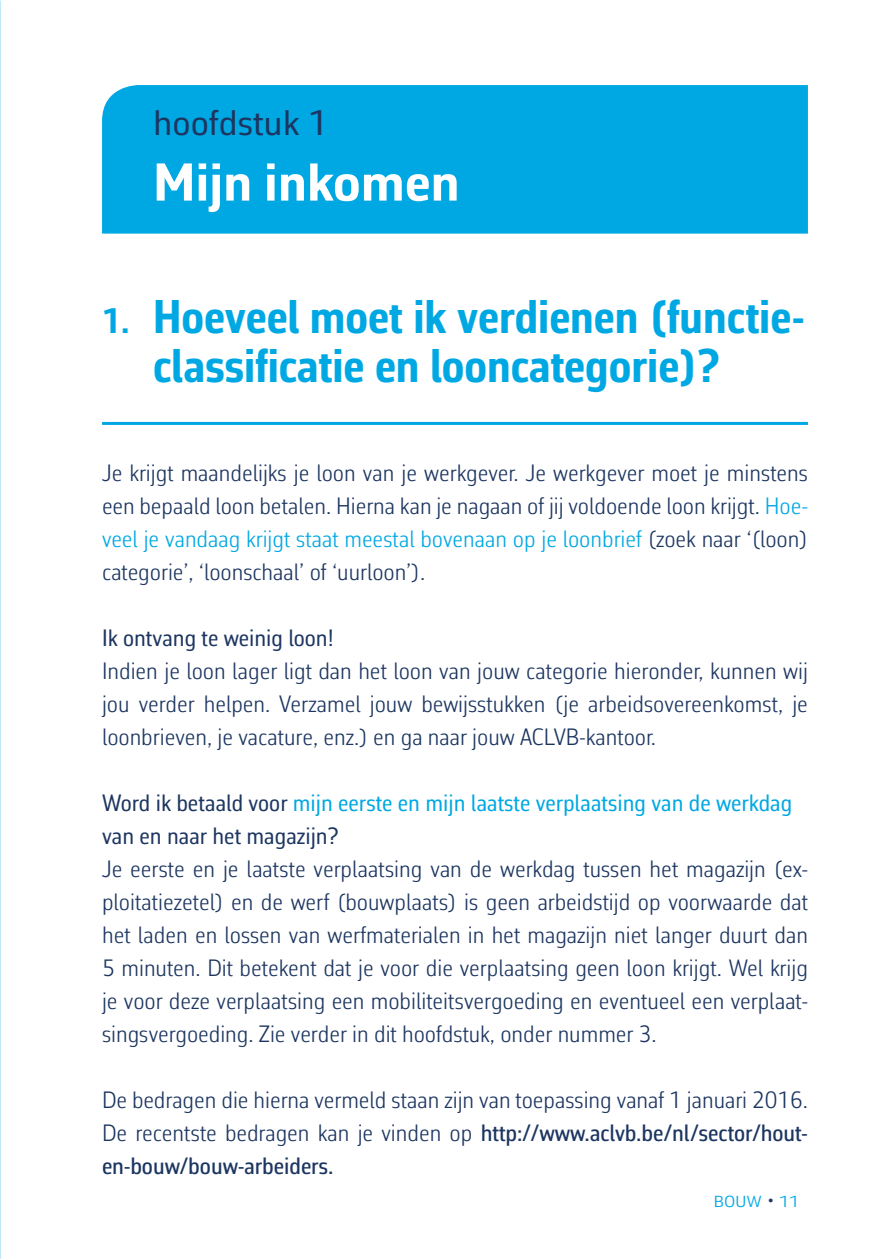
<style>
.page{position:relative;width:893px;height:1259px;background:#fff}
.page>*{position:absolute;margin:0;border:0;box-sizing:border-box;transform-origin:0 0}
.t1{font:700 54px "Corbeau Pro";color:#fff}
.t2{font:700 48px/49.5px "Corbeau Con Pro";color:#00a8e3}
.t3{font:36px "Corbeau Pro";color:#1d3661}
.t4{font:300 24px/33px "Corbeau Con Pro";color:#1d3661;text-align:justify}
.t5{font:24px/33px "Corbeau Con Pro";color:#00a8e3}
.t6{font:24px "Corbeau Con Pro";color:#1d3661}
.t7{font:300 21px "Corbeau Pro";color:#00a8e3}
.s1{font-size:36px}
.s2{color:#00a8e3}
.s3{color:#1d3661}
.s4{font-weight:500}
.s5{font-size:24px;color:#1d3661}
</style>
<div class="page">
<div style="left:102px;top:85px;width:706px;height:149px;background:#00a8e3"></div>
<hr style="left:102px;top:422px;width:706px;height:3px;background:#00a8e3">
<h3 class="t3" style="left:153px;top:98px;width:177px">hoofdstuk 1</h3>
<h1 class="t1" style="left:153px;top:146px;width:308px">Mijn inkomen</h1>
<h2 class="t2" style="left:153px;top:291px;width:650px;text-indent:-51px"><span class="s1">1.</span> Hoeveel moet ik verdienen (functie&shy;classificatie en looncategorie)?</h2>
<p class="t4" style="left:102px;top:456px;width:707px">Je krijgt maandelijks je loon van je werkgever. Je werkgever moet je minstens een bepaald loon betalen. Hierna kan je nagaan of jij voldoende loon krijgt. <span class="s2">Hoe&shy;veel je vandaag krijgt staat meestal bovenaan op je loonbrief</span> (zoek naar ‘(loon) categorie’, ‘loonschaal’ of ‘uurloon’).</p>
<p class="t6" style="left:102px;top:622px;width:233px">Ik ontvang te weinig loon!</p>
<p class="t4" style="left:102px;top:654px;width:707px">Indien je loon lager ligt dan het loon van jouw categorie hieronder, kunnen wij jou verder helpen. Verzamel jouw bewijsstukken (je arbeidsovereenkomst, je loonbrieven, je vacature, enz.) en ga naar jouw ACLVB-kantoor.</p>
<p class="t5" style="left:102px;top:786px;width:692px"><span class="s3">Word ik betaald voor</span> mijn eerste en mijn laatste verplaatsing van de werkdag <span class="s3">van en naar het magazijn?</span></p>
<p class="t4" style="left:102px;top:852px;width:707px">Je eerste en je laatste verplaatsing van de werkdag tussen het magazijn (ex&shy;ploitatiezetel) en de werf (bouwplaats) is geen arbeidstijd op voorwaarde dat het laden en lossen van werfmaterialen in het magazijn niet langer duurt dan 5 minuten. Dit betekent dat je voor die verplaatsing geen loon krijgt. Wel krijg je voor deze verplaatsing een mobiliteitsvergoeding en eventueel een verplaat&shy;singsvergoeding. Zie verder in dit hoofdstuk, onder nummer 3.</p>
<p class="t4" style="left:102px;top:1083px;width:707px">De bedragen die hierna vermeld staan zijn van toepassing vanaf 1 januari 2016.<br>De recentste bedragen kan je vinden op <span class="s4">http://www.aclvb.be/nl/sector/hout&shy;en-bouw/bouw-arbeiders.</span></p>
<p class="t7" style="left:713px;top:1186px;width:87px">Bouw <span class="s5">•</span> 11</p>
</div>
